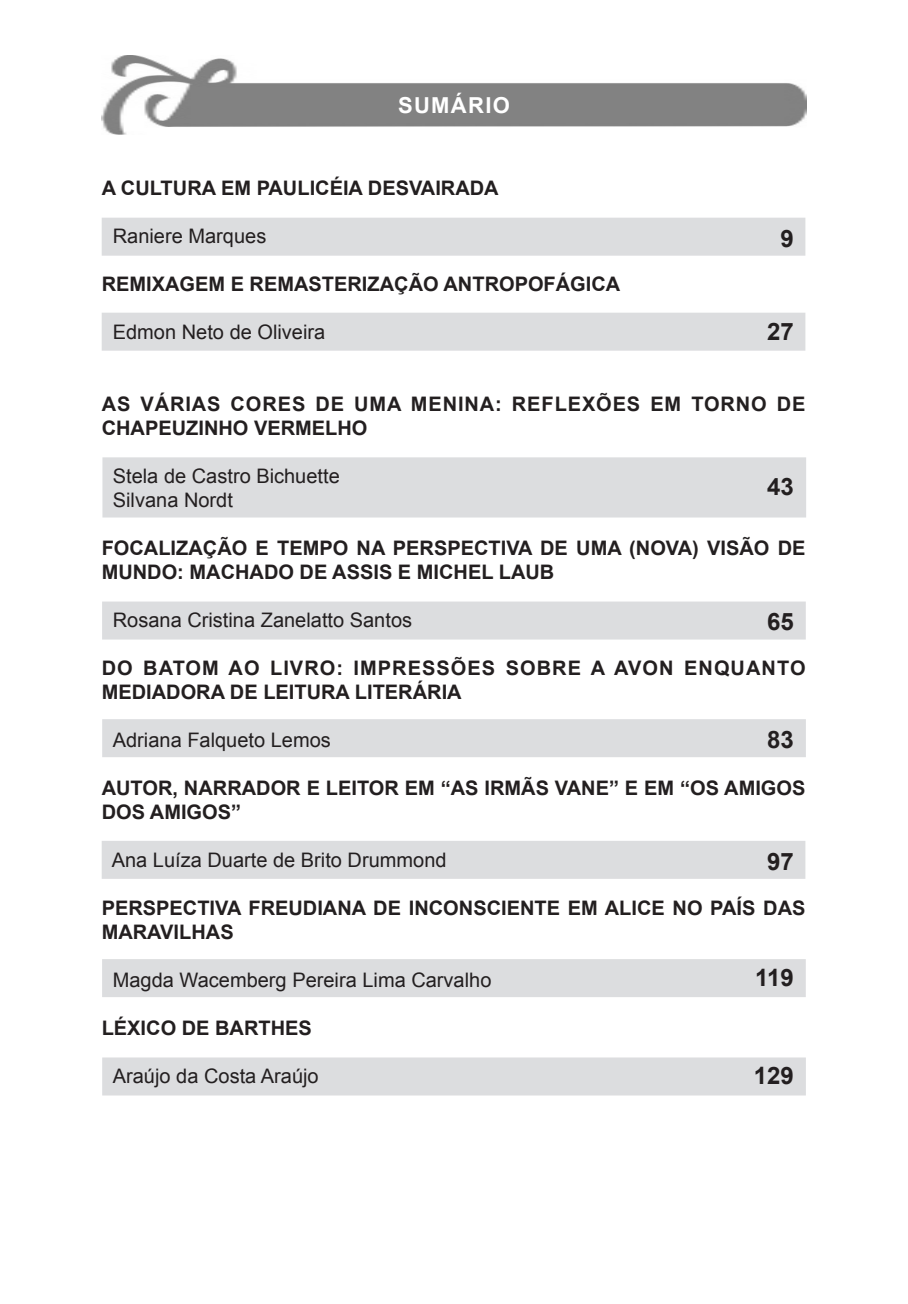
<style>
.page{position:relative;width:908px;height:1304px;background:#fff}
.page>*{position:absolute;margin:0;border:0;box-sizing:border-box;transform-origin:0 0}
.t1{font:700 24px "Arial";color:#231f20}
.t2{font:700 22px "Arial";letter-spacing:.06em;color:#fff}
.t3{font:700 20px/24px "Arial";color:#231f20}
.t4{font:20px "Arial";color:#231f20}
.t5{font:700 20px/24px "Arial";letter-spacing:.05em;color:#231f20}
.t6{font:700 20px/24px "Arial";letter-spacing:.045em;color:#231f20}
</style>
<div class="page">
<div style="left:102px;top:313px;width:703px;height:38px;background:#dcdddf;border:2px solid #dcdddf"></div>
<div style="left:102px;top:218px;width:703px;height:38px;background:#dcdddf;border:2px solid #dcdddf"></div>
<div style="left:102px;top:457px;width:703px;height:61px;background:#dcdddf;border:2px solid #dcdddf"></div>
<div style="left:102px;top:1057px;width:703px;height:38px;background:#dcdddf;border:2px solid #dcdddf"></div>
<div style="left:102px;top:959px;width:703px;height:38px;background:#dcdddf"></div>
<div style="left:102px;top:719px;width:703px;height:38px;background:#dcdddf"></div>
<div style="left:102px;top:602px;width:703px;height:38px;background:#dcdddf;border:2px solid #dcdddf"></div>
<div style="left:102px;top:841px;width:703px;height:38px;background:#dcdddf"></div>
<img style="left:102px;top:55px;width:703px;height:79px">
<p class="t2" style="left:398px;top:91px;width:113px">SUMÁRIO</p>
<p class="t3" style="left:102px;top:176px;width:398px">A CULTURA EM PAULICÉIA DESVAIRADA</p>
<p class="t4" style="left:113px;top:223px;width:155px">Raniere Marques</p>
<p class="t3" style="left:102px;top:272px;width:520px">REMIXAGEM E REMASTERIZAÇÃO ANTROPOFÁGICA</p>
<p class="t4" style="left:113px;top:319px;width:214px">Edmon Neto de Oliveira</p>
<p class="t1" style="left:780px;top:222px;width:15px">9</p>
<p class="t1" style="left:767px;top:316px;width:28px">27</p>
<p class="t6" style="left:102px;top:392px;width:705px">AS VÁRIAS CORES DE UMA MENINA: REFLEXÕES EM TORNO DE<br>CHAPEUZINHO VERMELHO</p>
<p class="t4" style="left:113px;top:463px;width:228px">Stela de Castro Bichuette</p>
<p class="t4" style="left:113px;top:487px;width:122px">Silvana Nordt</p>
<p class="t3" style="left:102px;top:536px;width:705px">FOCALIZAÇÃO E TEMPO NA PERSPECTIVA DE UMA (NOVA) VISÃO DE<br>MUNDO: MACHADO DE ASSIS E MICHEL LAUB</p>
<p class="t4" style="left:113px;top:607px;width:301px">Rosana Cristina Zanelatto Santos</p>
<p class="t5" style="left:102px;top:656px;width:705px">DO BATOM AO LIVRO: IMPRESSÕES SOBRE A AVON ENQUANTO<br>MEDIADORA DE LEITURA LITERÁRIA</p>
<p class="t4" style="left:113px;top:727px;width:219px">Adriana Falqueto Lemos</p>
<p class="t3" style="left:102px;top:776px;width:705px">AUTOR, NARRADOR E LEITOR EM “AS IRMÃS VANE” E EM “OS AMIGOS<br>DOS AMIGOS”</p>
<p class="t4" style="left:112px;top:847px;width:336px">Ana Luíza Duarte de Brito Drummond</p>
<p class="t3" style="left:102px;top:896px;width:705px">PERSPECTIVA FREUDIANA DE INCONSCIENTE EM ALICE NO PAÍS DAS<br>MARAVILHAS</p>
<p class="t4" style="left:113px;top:967px;width:380px">Magda Wacemberg Pereira Lima Carvalho</p>
<p class="t3" style="left:102px;top:1016px;width:212px">LÉXICO DE BARTHES</p>
<p class="t4" style="left:113px;top:1063px;width:207px">Araújo da Costa Araújo</p>
<p class="t1" style="left:767px;top:471px;width:28px">43</p>
<p class="t1" style="left:767px;top:606px;width:28px">65</p>
<p class="t1" style="left:767px;top:723px;width:28px">83</p>
<p class="t1" style="left:767px;top:846px;width:28px">97</p>
<p class="t1" style="left:754px;top:962px;width:40px">119</p>
<p class="t1" style="left:753px;top:1060px;width:42px">129</p>
</div>
